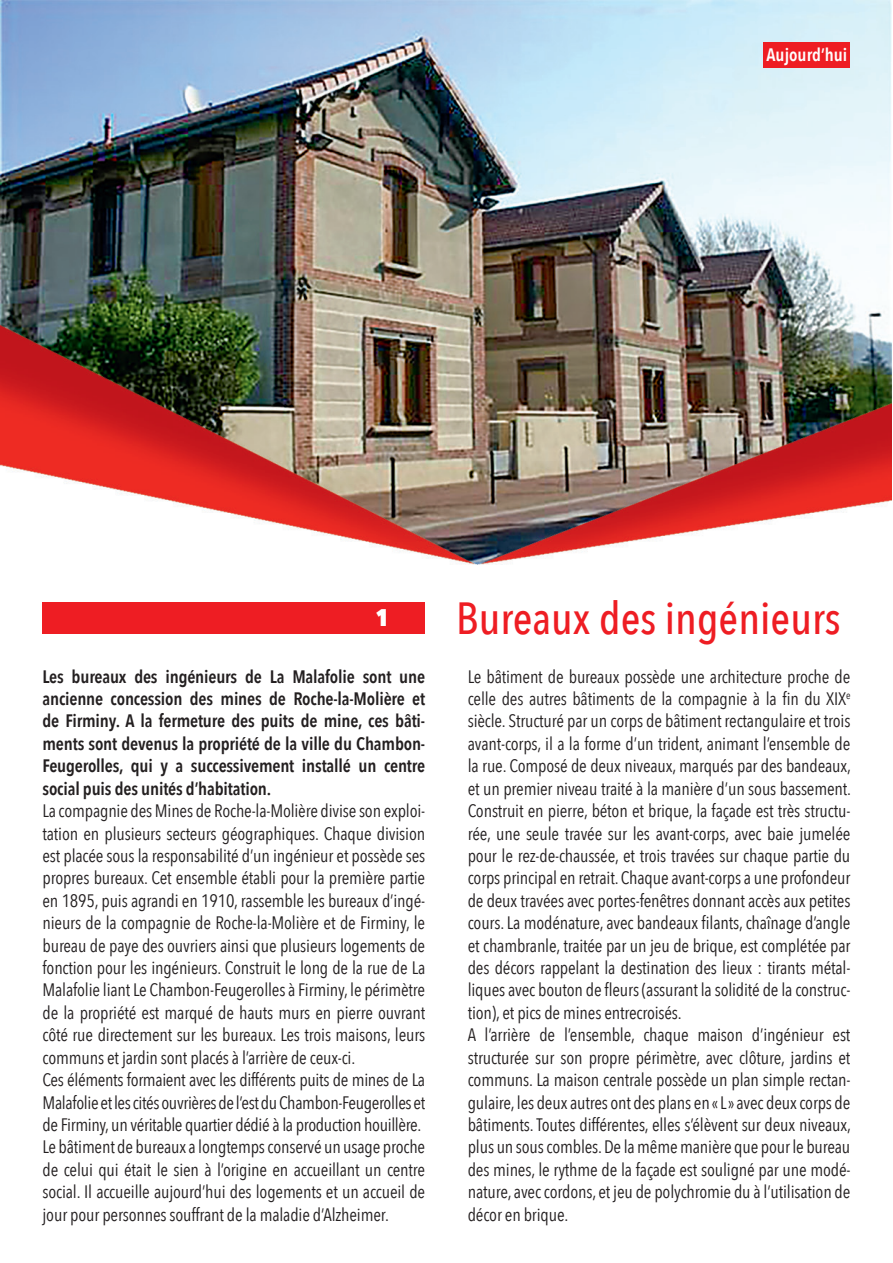
<style>
.page{position:relative;width:893px;height:1263px;background:#fff}
.page>*{position:absolute;margin:0;border:0;box-sizing:border-box;transform-origin:0 0}
.t1{font:500 45px "Avenir Next Condensed";color:#ee1d23}
.t2{font:800 24px "Avenir Next Condensed";color:#fff}
.t3{font:18px/22.4px "Avenir Next Condensed";letter-spacing:-.01em;color:#231f20}
.t4{font:600 18px/22.4px "Avenir Next Condensed";letter-spacing:-.01em;color:#231f20;text-align:justify}
.t5{font:600 18px "Avenir Next Condensed";color:#fff}
</style>
<div class="page">
<img style="left:0;top:0;width:891px;height:634px">
<div style="left:43px;top:602px;width:382px;height:31px;background:#ee1d23"></div>
<div style="left:763px;top:43px;width:87px;height:25px;background:#ee1d23"></div>
<p class="t5" style="left:766px;top:39px;width:82px">Aujourd’hui</p>
<h2 class="t2" style="left:376px;top:603px;width:15px">1</h2>
<p class="t4" style="left:43px;top:665px;width:384px">Les bureaux des ingénieurs de La Malafolie sont une ancienne concession des mines de Roche-la-Molière et de Firminy. A la fermeture des puits de mine, ces bâti&shy;ments sont devenus la propriété de la ville du Chambon-Feugerolles, qui y a successivement installé un centre social puis des unités d’habitation.</p>
<p class="t3" style="left:43px;top:799px;width:384px">La compagnie des Mines de Roche-la-Molière divise son exploi&shy;tation en plusieurs secteurs géographiques. Chaque division est placée sous la responsabilité d’un ingénieur et possède ses propres bureaux. Cet ensemble établi pour la première partie en 1895, puis agrandi en 1910, rassemble les bureaux d’ingé&shy;nieurs de la compagnie de Roche-la-Molière et de Firminy, le bureau de paye des ouvriers ainsi que plusieurs logements de fonction pour les ingénieurs. Construit le long de la rue de La Malafolie liant Le Chambon-Feugerolles à Firminy, le périmètre de la propriété est marqué de hauts murs en pierre ouvrant côté rue directement sur les bureaux. Les trois maisons, leurs communs et jardin sont placés à l’arrière de ceux-ci.<br>Ces éléments formaient avec les différents puits de mines de La Malafolie et les cités ouvrières de l’est du Chambon-Feugerolles et de Firminy, un véritable quartier dédié à la production houillère.<br>Le bâtiment de bureaux a longtemps conservé un usage proche de celui qui était le sien à l’origine en accueillant un centre social. Il accueille aujourd’hui des logements et un accueil de jour pour personnes souffrant de la maladie d’Alzheimer.</p>
<h1 class="t1" style="left:456px;top:591px;width:386px">Bureaux des ingénieurs</h1>
<p class="t3" style="left:468px;top:664px;width:385px">Le bâtiment de bureaux possède une architecture proche de celle des autres bâtiments de la compagnie à la fin du XIX<sup>e </sup>siècle. Structuré par un corps de bâtiment rectangulaire et trois avant-corps, il a la forme d’un trident, animant l’ensemble de la rue. Composé de deux niveaux, marqués par des bandeaux, et un premier niveau traité à la manière d’un sous bassement.<br>Construit en pierre, béton et brique, la façade est très structu&shy;rée, une seule travée sur les avant-corps, avec baie jumelée pour le rez-de-chaussée, et trois travées sur chaque partie du corps principal en retrait. Chaque avant-corps a une profondeur de deux travées avec portes-fenêtres donnant accès aux petites cours. La modénature, avec bandeaux filants, chaînage d’angle et chambranle, traitée par un jeu de brique, est complétée par des décors rappelant la destination des lieux : tirants métal&shy;liques avec bouton de fleurs (assurant la solidité de la construc&shy;tion), et pics de mines entrecroisés.<br>A l’arrière de l’ensemble, chaque maison d’ingénieur est structurée sur son propre périmètre, avec clôture, jardins et communs. La maison centrale possède un plan simple rectan&shy;gulaire, les deux autres ont des plans en « L » avec deux corps de bâtiments. Toutes différentes, elles s’élèvent sur deux niveaux, plus un sous combles. De la même manière que pour le bureau des mines, le rythme de la façade est souligné par une modé&shy;nature, avec cordons, et jeu de polychromie du à l’utilisation de décor en brique.</p>
</div>
